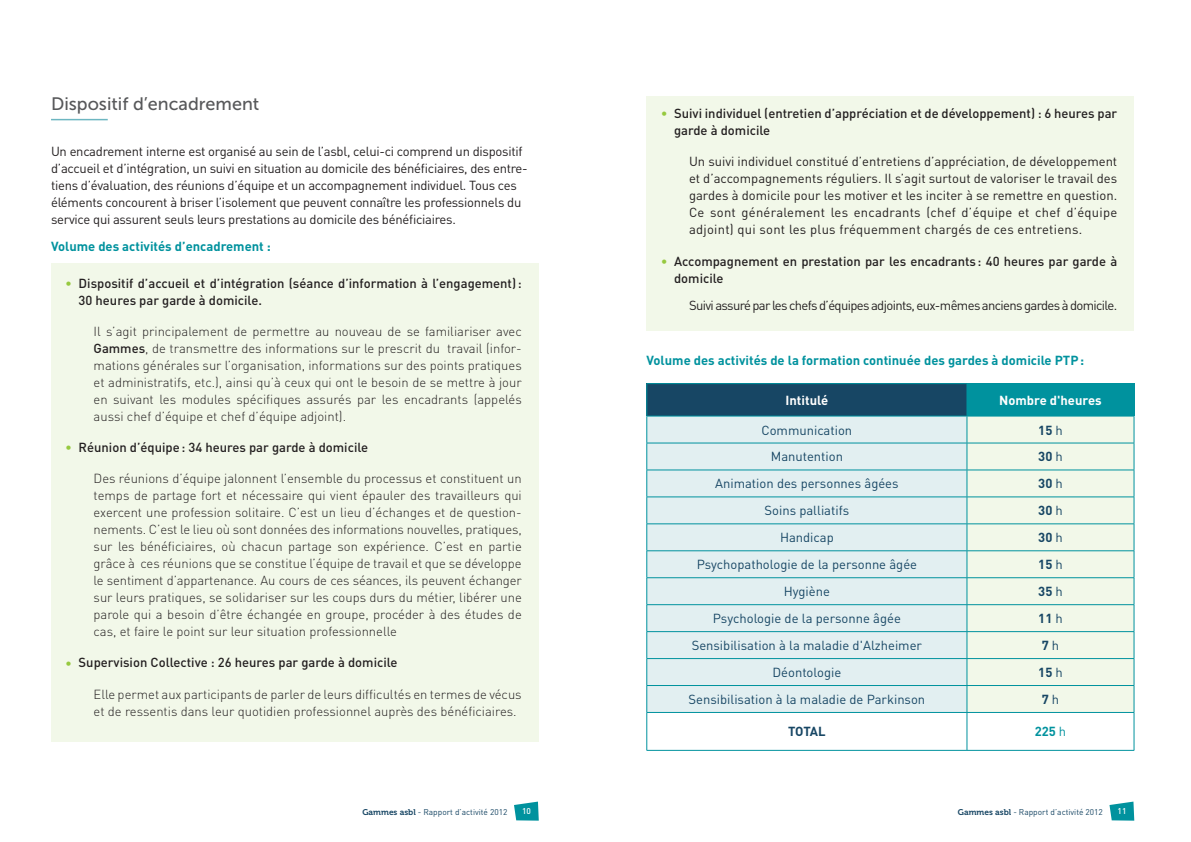
<style>
.page{position:relative;width:1191px;height:842px;background:#fff}
.page>*{position:absolute;margin:0;border:0;box-sizing:border-box;transform-origin:0 0}
._02_-_Sous-titre{font:18px "Museo Sans 500";color:#57585a}
._03_-_Texte{font:300 13px/17px "DIN Pro";color:#231f20;text-align:justify}
._03_-_Texte-2{font:13px/17px "DIN Pro";letter-spacing:-.02em;color:#231f20}
._03_-_Texte-3{font:500 13px/17px "DIN Pro";color:#231f20}
._03_-_Texte-4{font:13px "DIN Pro";color:#174664}
._03_-_Texte-5{font:700 13px "DIN Pro";color:#00929e}
._03_-_Texte-6{font:13px "DIN Pro";letter-spacing:-.05em;color:#231f20}
._03_-_Texte-7{font:700 13px "DIN Pro";color:#174664}
._03_-_Texte-8{font:700 13px "DIN Pro";color:#fff}
.t1{font:8.3px "DIN Pro";color:#174664}
.t2{font:500 8.3px "DIN Pro";color:#fff}
.s1{font-weight:400;color:#96c93f}
.s2{font-weight:500}
.s3{font-weight:400}
.s4{font-family:"Museo 700"}
</style>
<div class="page">
<svg style="left:514px;top:801px;width:25px;height:20px"></svg>
<svg style="left:1109px;top:801px;width:25px;height:20px"></svg>
<div style="left:51px;top:264px;width:488px;height:478px;background:#f2f8e9"></div>
<hr style="left:51px;top:119px;width:57px;height:1px;background:#6db6c1">
<div style="left:646px;top:97px;width:488px;height:234px;background:#f2f8e9"></div>
<div style="left:647px;top:384px;width:320px;height:32px;background:#174664"></div>
<div style="left:967px;top:384px;width:167px;height:32px;background:#00929e"></div>
<div style="left:647px;top:417px;width:319px;height:295px;background:#e2eff1"></div>
<div style="left:967px;top:417px;width:166px;height:295px;background:#f2f8e9"></div>
<hr style="left:967px;top:383px;width:167px;height:1px;background:#00929e">
<hr style="left:967px;top:416px;width:167px;height:1px;background:#00929e">
<hr style="left:967px;top:443px;width:167px;height:1px;background:#00929e">
<hr style="left:967px;top:470px;width:167px;height:1px;background:#00929e">
<hr style="left:967px;top:497px;width:167px;height:1px;background:#00929e">
<hr style="left:967px;top:524px;width:167px;height:1px;background:#00929e">
<hr style="left:967px;top:550px;width:167px;height:1px;background:#00929e">
<hr style="left:967px;top:577px;width:167px;height:1px;background:#00929e">
<hr style="left:967px;top:604px;width:167px;height:1px;background:#00929e">
<hr style="left:967px;top:631px;width:167px;height:1px;background:#00929e">
<hr style="left:967px;top:658px;width:167px;height:1px;background:#00929e">
<hr style="left:967px;top:685px;width:167px;height:1px;background:#00929e">
<svg style="left:1133px;top:416px;width:1px;height:296px"></svg>
<hr style="left:967px;top:712px;width:167px;height:1px;background:#00929e">
<hr style="left:1133px;top:713px;width:1px;height:37px;background:#00929e">
<hr style="left:967px;top:750px;width:167px;height:1px;background:#00929e">
<hr style="left:646px;top:383px;width:321px;height:1px;background:#00929e">
<hr style="left:646px;top:384px;width:1px;height:32px;background:#00929e">
<hr style="left:966px;top:384px;width:1px;height:32px;background:#00929e">
<hr style="left:646px;top:416px;width:321px;height:1px;background:#00929e">
<hr style="left:646px;top:443px;width:321px;height:1px;background:#00929e">
<hr style="left:646px;top:470px;width:321px;height:1px;background:#00929e">
<hr style="left:646px;top:497px;width:321px;height:1px;background:#00929e">
<hr style="left:646px;top:524px;width:321px;height:1px;background:#00929e">
<hr style="left:646px;top:550px;width:321px;height:1px;background:#00929e">
<hr style="left:646px;top:577px;width:321px;height:1px;background:#00929e">
<hr style="left:646px;top:604px;width:321px;height:1px;background:#00929e">
<hr style="left:646px;top:631px;width:321px;height:1px;background:#00929e">
<hr style="left:646px;top:658px;width:321px;height:1px;background:#00929e">
<hr style="left:646px;top:685px;width:321px;height:1px;background:#00929e">
<svg style="left:646px;top:416px;width:1px;height:296px"></svg>
<svg style="left:966px;top:416px;width:1px;height:296px"></svg>
<hr style="left:646px;top:712px;width:321px;height:1px;background:#00929e">
<hr style="left:646px;top:713px;width:1px;height:37px;background:#00929e">
<hr style="left:966px;top:713px;width:1px;height:37px;background:#00929e">
<hr style="left:646px;top:750px;width:321px;height:1px;background:#00929e">
<p class="_02_-_Sous-titre" style="left:51px;top:94px;width:210px">Dispositif d’encadrement</p>
<p class="_03_-_Texte-2" style="left:51px;top:142px;width:478px">Un encadrement interne est organisé au sein de l’asbl, celui-ci comprend un dispositif d’accueil et d’intégration, un suivi en situation au domicile des bénéficiaires, des entre&shy;tiens d’évaluation, des réunions d’équipe et un accompagnement individuel. Tous ces éléments concourent à briser l’isolement que peuvent connaître les professionnels du service qui assurent seuls leurs prestations au domicile des bénéficiaires.</p>
<p class="_03_-_Texte-5" style="left:51px;top:237px;width:221px">Volume des activités d’encadrement :</p>
<p class="_03_-_Texte-3" style="left:79px;top:274px;width:444px;text-indent:-13px"><span class="s1">•</span> Dispositif d’accueil et d’intégration (séance d’information à l’engagement):<br>30 heures par garde à domicile.</p>
<p class="_03_-_Texte" style="left:94px;top:322px;width:430px">Il s’agit principalement de permettre au nouveau de se familiariser avec <span class="s2">Gammes</span>, de transmettre des informations sur le prescrit du travail (infor&shy;mations générales sur l’organisation, informations sur des points pratiques et administratifs, etc.), ainsi qu’à ceux qui ont le besoin de se mettre à jour en suivant les modules spécifiques assurés par les encadrants (appelés aussi chef d’équipe et chef d’équipe adjoint).</p>
<p class="_03_-_Texte-3" style="left:65px;top:438px;width:304px"><span class="s1">•</span> Réunion d’équipe: 34 heures par garde à domicile</p>
<p class="_03_-_Texte" style="left:94px;top:470px;width:430px">Des réunions d’équipe jalonnent l’ensemble du processus et constituent un temps de partage fort et nécessaire qui vient épauler des travailleurs qui exercent une profession solitaire. C’est un lieu d’échanges et de question&shy;nements. C’est le lieu où sont données des informations nouvelles, pratiques, sur les bénéficiaires, où chacun partage son expérience. C’est en partie grâce à ces réunions que se constitue l’équipe de travail et que se développe le sentiment d’appartenance. Au cours de ces séances, ils peuvent échanger sur leurs pratiques, se solidariser sur les coups durs du métier, libérer une parole qui a besoin d’être échangée en groupe, procéder à des études de cas, et faire le point sur leur situation professionnelle</p>
<p class="_03_-_Texte-3" style="left:65px;top:654px;width:334px"><span class="s1">•</span> Supervision Collective : 26 heures par garde à domicile</p>
<p class="_03_-_Texte" style="left:94px;top:685px;width:429px">Elle permet aux participants de parler de leurs difficultés en termes de vécus et de ressentis dans leur quotidien professionnel auprès des bénéficiaires.</p>
<p class="_03_-_Texte-3" style="left:674px;top:104px;width:445px;text-indent:-13px"><span class="s1">•</span> Suivi individuel (entretien d’appréciation et de développement) : 6 heures par garde à domicile</p>
<p class="_03_-_Texte-2" style="left:689px;top:153px;width:430px;text-align:justify">Un suivi individuel constitué d’entretiens d’appréciation, de développement et d’accompagnements réguliers. Il s’agit surtout de valoriser le travail des gardes à domicile pour les motiver et les inciter à se remettre en question.<br>Ce sont généralement les encadrants (chef d’équipe et chef d’équipe adjoint) qui sont les plus fréquemment chargés de ces entretiens.</p>
<p class="_03_-_Texte-3" style="left:674px;top:252px;width:444px;text-indent:-13px"><span class="s1">•</span> Accompagnement en prestation par les encadrants : 40 heures par garde à domicile</p>
<p class="_03_-_Texte-6" style="left:689px;top:296px;width:430px">Suivi assuré par les chefs d’équipes adjoints, eux-mêmes anciens gardes à domicile.</p>
<p class="_03_-_Texte-5" style="left:646px;top:352px;width:439px">Volume des activités de la formation continuée des gardes à domicile PTP:</p>
<p class="_03_-_Texte-8" style="left:785px;top:391px;width:44px">Intitulé</p>
<p class="_03_-_Texte-8" style="left:999px;top:391px;width:104px">Nombre d'heures</p>
<p class="_03_-_Texte-4" style="left:761px;top:421px;width:92px">Communication</p>
<p class="_03_-_Texte-7" style="left:1038px;top:421px;width:26px">15 <span class="s3">h</span></p>
<p class="_03_-_Texte-4" style="left:770px;top:448px;width:74px">Manutention</p>
<p class="_03_-_Texte-7" style="left:1038px;top:448px;width:26px">30 <span class="s3">h</span></p>
<p class="_03_-_Texte-4" style="left:715px;top:475px;width:185px">Animation des personnes âgées</p>
<p class="_03_-_Texte-7" style="left:1038px;top:475px;width:26px">30 <span class="s3">h</span></p>
<p class="_03_-_Texte-4" style="left:764px;top:502px;width:86px">Soins palliatifs</p>
<p class="_03_-_Texte-7" style="left:1038px;top:502px;width:26px">30 <span class="s3">h</span></p>
<p class="_03_-_Texte-4" style="left:780px;top:529px;width:55px">Handicap</p>
<p class="_03_-_Texte-7" style="left:1038px;top:529px;width:26px">30 <span class="s3">h</span></p>
<p class="_03_-_Texte-4" style="left:696px;top:556px;width:222px">Psychopathologie de la personne âgée</p>
<p class="_03_-_Texte-7" style="left:1038px;top:556px;width:26px">15 <span class="s3">h</span></p>
<p class="_03_-_Texte-4" style="left:783px;top:583px;width:48px">Hygiène</p>
<p class="_03_-_Texte-7" style="left:1038px;top:583px;width:26px">35 <span class="s3">h</span></p>
<p class="_03_-_Texte-4" style="left:713px;top:609px;width:189px">Psychologie de la personne âgée</p>
<p class="_03_-_Texte-7" style="left:1038px;top:609px;width:26px">11 <span class="s3">h</span></p>
<p class="_03_-_Texte-4" style="left:691px;top:636px;width:232px">Sensibilisation à la maladie d'Alzheimer</p>
<p class="_03_-_Texte-7" style="left:1041px;top:636px;width:19px">7 <span class="s3">h</span></p>
<p class="_03_-_Texte-4" style="left:772px;top:663px;width:70px">Déontologie</p>
<p class="_03_-_Texte-7" style="left:1038px;top:663px;width:26px">15 <span class="s3">h</span></p>
<p class="_03_-_Texte-4" style="left:688px;top:690px;width:238px">Sensibilisation à la maladie de Parkinson</p>
<p class="_03_-_Texte-7" style="left:1041px;top:690px;width:19px">7 <span class="s3">h</span></p>
<p class="_03_-_Texte-7" style="left:788px;top:723px;width:39px">TOTAL</p>
<p class="_03_-_Texte-5" style="left:1034px;top:723px;width:33px">225 <span class="s3">h</span></p>
<p class="t1" style="left:362px;top:807px;width:146px"><span class="s4">Gammes asbl</span> - Rapport d’activité 2012</p>
<p class="t2" style="left:522px;top:806px;width:10px">10</p>
<p class="t1" style="left:958px;top:807px;width:146px"><span class="s4">Gammes asbl</span> - Rapport d’activité 2012</p>
<p class="t2" style="left:1117px;top:806px;width:10px">11</p>
</div>
